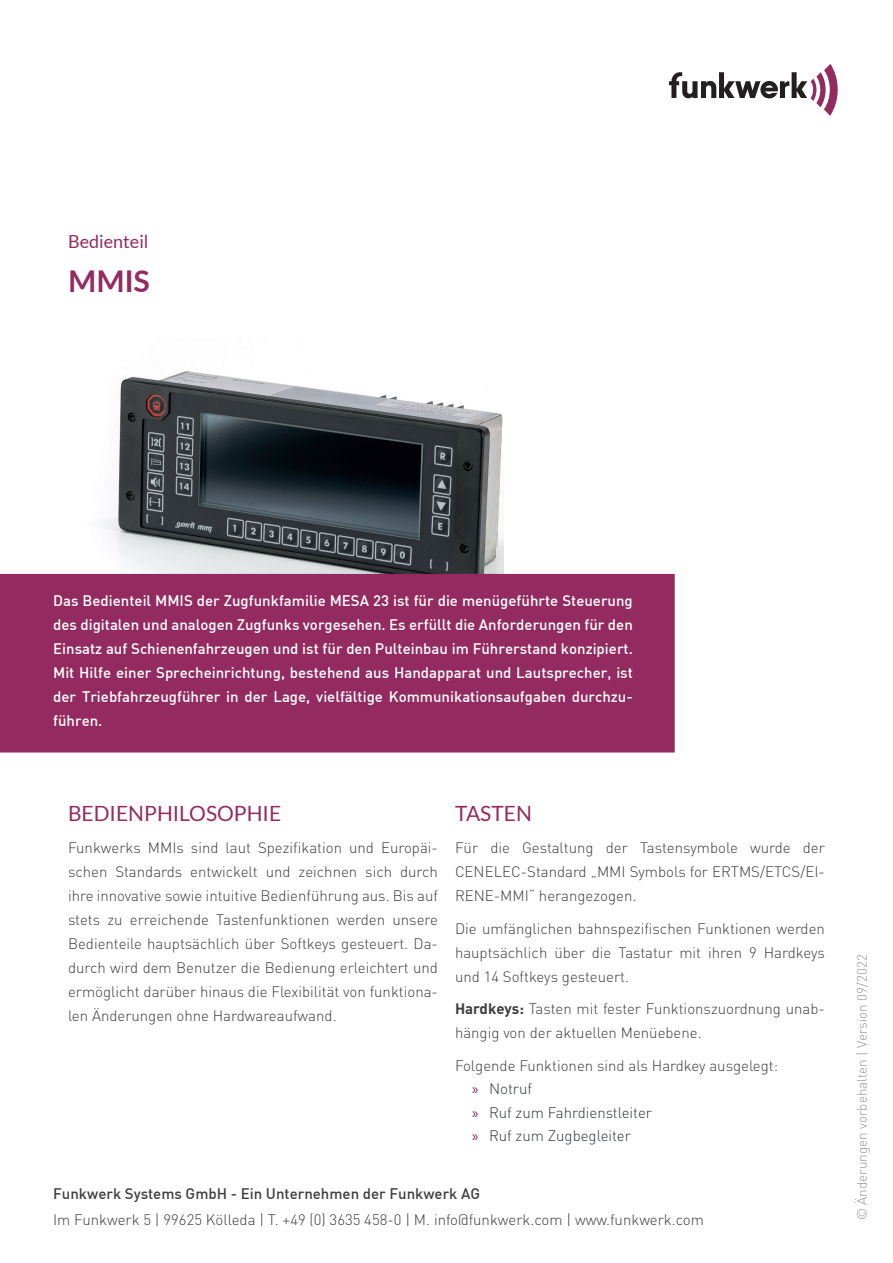
<style>
.page{position:relative;width:893px;height:1263px;background:#fff}
.page>*{position:absolute;margin:0;border:0;box-sizing:border-box;transform-origin:0 0}
.t1{font:700 30px "Lato";color:#932b60}
.t2{font:21px "Lato";color:#932b60}
.t3{font:18px "Lato";color:#932b60}
.t4{font:300 15px/24px "DIN";color:#3e3e3f;text-align:justify}
.t5{font:500 15px/24px "DIN";color:#fff;text-align:justify}
.t6{font:300 15px/23.5px "DIN";color:#323739}
.t7{font:500 15px "DIN";color:#3e3e3f}
.t8{font:300 13.5px "DIN";color:#939598}
.s1{font-weight:700}
.s2{color:#3e3e3f}
.s3{font-family:"Myriad Pro";font-weight:400;color:#75214a}
</style>
<div class="page">
<svg style="left:669px;top:64px;width:169px;height:52px"></svg>
<img style="left:68px;top:371px;width:436px;height:203px">
<div style="left:0;top:574px;width:675px;height:178px;background:#932b60"></div>
<p class="t3" style="left:68px;top:232px;width:82px">Bedienteil</p>
<h1 class="t1" style="left:68px;top:259px;width:84px">MMIS</h1>
<p class="t5" style="left:53px;top:588px;width:581px">Das Bedienteil MMIS der Zugfunkfamilie MESA 23 ist für die menügeführte Steuerung des digitalen und analogen Zugfunks vorgesehen. Es erfüllt die Anforderungen für den Einsatz auf Schienenfahrzeugen und ist für den Pulteinbau im Führerstand konzipiert.<br>Mit Hilfe einer Sprecheinrichtung, bestehend aus Handapparat und Lautsprecher, ist der Triebfahrzeugführer in der Lage, vielfältige Kommunikationsaufgaben durchzu&shy;führen.</p>
<h2 class="t2" style="left:68px;top:801px;width:215px">BEDIENPHILOSOPHIE</h2>
<p class="t4" style="left:68px;top:835px;width:371px">Funkwerks MMIs sind laut Spezifikation und Europäi&shy;schen Standards entwickelt und zeichnen sich durch ihre innovative sowie intuitive Bedienführung aus. Bis auf stets zu erreichende Tastenfunktionen werden unsere Bedienteile hauptsächlich über Softkeys gesteuert. Da&shy;durch wird dem Benutzer die Bedienung erleichtert und ermöglicht darüber hinaus die Flexibilität von funktiona&shy;len Änderungen ohne Hardwareaufwand.</p>
<h2 class="t2" style="left:455px;top:801px;width:78px">TASTEN</h2>
<p class="t4" style="left:455px;top:835px;width:371px">Für die Gestaltung der Tastensymbole wurde der CENELEC-Standard „MMI Symbols for ERTMS/ETCS/EI-RENE-MMI“ herangezogen.</p>
<p class="t4" style="left:455px;top:916px;width:371px">Die umfänglichen bahnspezifischen Funktionen werden hauptsächlich über die Tastatur mit ihren 9 Hardkeys und 14 Softkeys gesteuert.</p>
<p class="t4" style="left:455px;top:996px;width:371px"><span class="s1">Hardkeys:</span> Tasten mit fester Funktionszuordnung unab&shy;hängig von der aktuellen Menüebene.</p>
<p class="t6" style="left:472px;top:1053px;width:308px;text-indent:-17px"><span class="s2">Folgende Funktionen sind als Hardkey ausgelegt: </span><span class="s3">»</span> Notruf<br><span class="s3">»</span> Ruf zum Fahrdienstleiter<br><span class="s3">»</span> Ruf zum Zugbegleiter</p>
<p class="t7" style="left:53px;top:1183px;width:428px">Funkwerk Systems GmbH - Ein Unternehmen der Funkwerk AG</p>
<p class="t4" style="left:53px;top:1207px;width:652px">Im Funkwerk 5 | 99625 Kölleda | T. +49 (0) 3635 458-0 | M. info@funkwerk.com | www.funkwerk.com</p>
<p class="t8" style="left:854px;top:1220px;width:268px;rotate:-90deg">© Änderungen vorbehalten | Version 09/2022</p>
</div>
